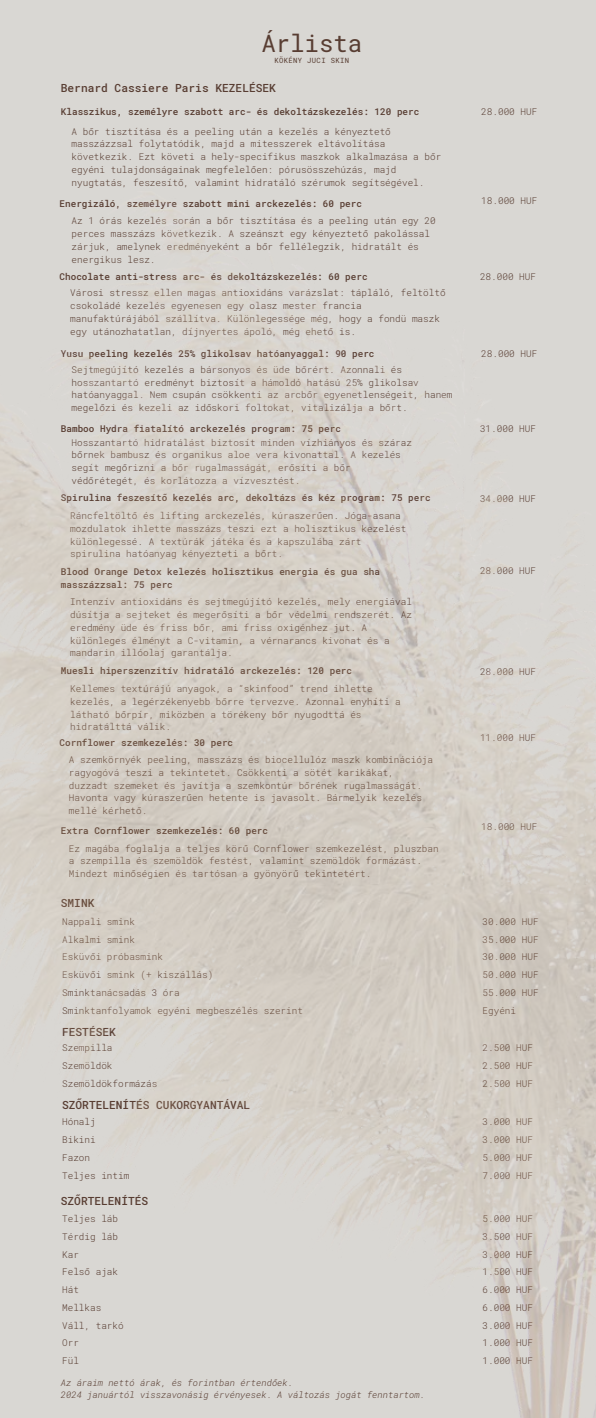
<style>
.page{position:relative;width:596px;height:1418px;background:#fff}
.page>*{position:absolute;margin:0;border:0;box-sizing:border-box;transform-origin:0 0}
.t1{font:24px "Roboto Mono";color:#583d32}
.t2{font:500 11.2px "Roboto Mono";color:#583d32}
.t3{font:300 9.3px/12.8px "Roboto Mono";color:#583d32}
.t4{font:500 9.3px/12.8px "Roboto Mono";color:#583d32}
.t5{font:italic 300 9px/12px "Roboto Mono";color:#583d32}
.t6{font:7.2px "Roboto Mono";letter-spacing:.05em;color:#583d32}
</style>
<div class="page">
<div style="left:0;top:0;width:596px;height:1417px;background:#d9d7d3"></div>
<img style="left:0;top:210px;width:596px;height:1207px">
<h1 class="t1" style="left:261px;top:26px;width:102px">Árlista</h1>
<p class="t6" style="left:274px;top:55px;width:76px">KÖKÉNY JUCI SKIN</p>
<p class="t2" style="left:61px;top:80px;width:216px">Bernard Cassiere Paris KEZELÉSEK</p>
<p class="t3" style="left:71px;top:125px;width:371px">A bőr tisztítása és a peeling után a kezelés a kényeztető masszázzsal folytatódik, majd a mitesszerek eltávolítása következik. Ezt követi a hely-specifikus maszkok alkalmazása a bőr egyéni tulajdonságainak megfelelően: pórusösszehúzás, majd nyugtatás, feszesítő, valamint hidratáló szérumok segítségével.</p>
<p class="t4" style="left:61px;top:105px;width:360px">Klasszikus, személyre szabott arc- és dekoltázskezelés: 120 perc</p>
<p class="t3" style="left:481px;top:105px;width:57px">28.000 HUF</p>
<p class="t4" style="left:60px;top:196px;width:304px">Energizáló, személyre szabott mini arckezelés: 60 perc</p>
<p class="t3" style="left:481px;top:194px;width:57px">18.000 HUF</p>
<p class="t3" style="left:71px;top:214px;width:365px">Az 1 órás kezelés során a bőr tisztítása és a peeling után egy 20 perces masszázs következik. A szeánszt egy kényeztető pakolással zárjuk, amelynek eredményeként a bőr fellélegzik, hidratált és energikus lesz.</p>
<p class="t4" style="left:60px;top:270px;width:309px">Chocolate anti-stress arc- és dekoltázskezelés: 60 perc</p>
<p class="t3" style="left:480px;top:270px;width:57px">28.000 HUF</p>
<p class="t3" style="left:70px;top:286px;width:377px">Városi stressz ellen magas antioxidáns varázslat: tápláló, feltöltő csokoládé kezelés egyenesen egy olasz mester francia manufaktúrájából szállítva. Különlegessége még, hogy a fondü maszk egy utánozhatatlan, díjnyertes ápoló, még ehető is.</p>
<p class="t3" style="left:71px;top:363px;width:382px">Sejtmegújító kezelés a bársonyos és üde bőrért. Azonnali és hosszantartó eredményt biztosít a hámoldó hatású 25% glikolsav hatóanyaggal. Nem csupán csökkenti az arcbőr egyenetlenségeit, hanem megelőzi és kezeli az időskori foltokat, vitalizálja a bőrt.</p>
<p class="t4" style="left:61px;top:422px;width:281px">Bamboo Hydra fiatalító arckezelés program: 75 perc</p>
<p class="t3" style="left:480px;top:422px;width:57px">31.000 HUF</p>
<p class="t3" style="left:71px;top:435px;width:342px">Hosszantartó hidratálást biztosít minden vízhiányos és száraz bőrnek bambusz és organikus aloe vera kivonattal. A kezelés segít megőrizni a bőr rugalmasságát, erősíti a bőr védőrétegét, és korlátozza a vízvesztést.</p>
<p class="t4" style="left:61px;top:491px;width:371px">Spirulina feszesítő kezelés arc, dekoltázs és kéz program: 75 perc</p>
<p class="t3" style="left:480px;top:492px;width:57px">34.000 HUF</p>
<p class="t3" style="left:70px;top:509px;width:337px">Ráncfeltöltő és lifting arckezelés, kúraszerűen. Jóga-asana mozdulatok ihlette masszázs teszi ezt a holisztikus kezelést különlegessé. A textúrák játéka és a kapszulába zárt spirulina hatóanyag kényezteti a bőrt.</p>
<p class="t4" style="left:61px;top:565px;width:321px">Blood Orange Detox kelezés holisztikus energia és gua sha masszázzsal: 75 perc</p>
<p class="t3" style="left:480px;top:564px;width:57px">28.000 HUF</p>
<p class="t3" style="left:70px;top:595px;width:343px">Intenzív antioxidáns és sejtmegújító kezelés, mely energiával dúsítja a sejteket és megerősíti a bőr védelmi rendszerét. Az eredmény üde és friss bőr, ami friss oxigénhez jut. A különleges élményt a C-vitamin, a vérnarancs kivonat és a mandarin illóolaj garantálja.</p>
<p class="t4" style="left:61px;top:664px;width:293px">Muesli hiperszenzitív hidratáló arckezelés: 120 perc</p>
<p class="t3" style="left:480px;top:664px;width:57px">28.000 HUF</p>
<p class="t3" style="left:70px;top:682px;width:332px">Kellemes textúrájú anyagok, a “skinfood” trend ihlette kezelés, a legérzékenyebb bőrre tervezve. Azonnal enyhíti a látható bőrpír, miközben a törékeny bőr nyugodttá és hidratálttá válik.</p>
<p class="t3" style="left:480px;top:731px;width:57px">11.000 HUF</p>
<p class="t4" style="left:61px;top:347px;width:315px">Yusu peeling kezelés 25% glikolsav hatóanyaggal: 90 perc</p>
<p class="t3" style="left:481px;top:347px;width:57px">28.000 HUF</p>
<p class="t4" style="left:60px;top:735px;width:175px">Cornflower szemkezelés: 30 perc</p>
<p class="t3" style="left:69px;top:753px;width:365px">A szemkörnyék peeling, masszázs és biocellulóz maszk kombinációja ragyogóvá teszi a tekintetet. Csökkenti a sötét karikákat, duzzadt szemeket és javítja a szemkontúr bőrének rugalmasságát.<br>Havonta vagy kúraszerűen hetente is javasolt. Bármelyik kezelés mellé kérhető.</p>
<p class="t4" style="left:61px;top:824px;width:209px">Extra Cornflower szemkezelés: 60 perc</p>
<p class="t3" style="left:69px;top:841px;width:371px">Ez magába foglalja a teljes körű Cornflower szemkezelést, pluszban a szempilla és szemöldök festést, valamint szemöldök formázást.<br>Mindezt minőségien és tartósan a gyönyörű tekintetért.</p>
<p class="t2" style="left:61px;top:895px;width:35px">SMINK</p>
<p class="t3" style="left:62px;top:915px;width:74px">Nappali smink</p>
<p class="t3" style="left:481px;top:819px;width:57px">18.000 HUF</p>
<p class="t3" style="left:482px;top:915px;width:57px">30.000 HUF</p>
<p class="t3" style="left:62px;top:932px;width:74px">Alkalmi smink</p>
<p class="t3" style="left:482px;top:932px;width:57px">35.000 HUF</p>
<p class="t3" style="left:62px;top:950px;width:102px">Esküvői próbasmink</p>
<p class="t3" style="left:482px;top:950px;width:57px">30.000 HUF</p>
<p class="t3" style="left:62px;top:968px;width:153px">Esküvői smink (+ kiszállás)</p>
<p class="t3" style="left:482px;top:968px;width:57px">50.000 HUF</p>
<p class="t3" style="left:62px;top:986px;width:119px">Sminktanácsadás 3 óra</p>
<p class="t3" style="left:482px;top:986px;width:57px">55.000 HUF</p>
<p class="t3" style="left:62px;top:1003px;width:242px">Sminktanfolyamok egyéni megbeszélés szerint</p>
<p class="t3" style="left:482px;top:1003px;width:35px">Egyéni</p>
<p class="t3" style="left:62px;top:1041px;width:52px">Szempilla</p>
<p class="t2" style="left:62px;top:1024px;width:55px">FESTÉSEK</p>
<p class="t3" style="left:482px;top:1041px;width:52px">2.500 HUF</p>
<p class="t3" style="left:62px;top:1059px;width:52px">Szemöldök</p>
<p class="t3" style="left:482px;top:1059px;width:52px">2.500 HUF</p>
<p class="t3" style="left:62px;top:1077px;width:97px">Szemöldökformázás</p>
<p class="t3" style="left:482px;top:1077px;width:52px">2.500 HUF</p>
<p class="t3" style="left:62px;top:1115px;width:35px">Hónalj</p>
<p class="t2" style="left:62px;top:1097px;width:190px">SZŐRTELENÍTÉS CUKORGYANTÁVAL</p>
<p class="t3" style="left:482px;top:1115px;width:52px">3.000 HUF</p>
<p class="t3" style="left:62px;top:1133px;width:35px">Bikini</p>
<p class="t3" style="left:482px;top:1133px;width:52px">3.000 HUF</p>
<p class="t3" style="left:62px;top:1150px;width:29px">Fazon</p>
<p class="t3" style="left:482px;top:1150px;width:52px">5.000 HUF</p>
<p class="t3" style="left:62px;top:1168px;width:69px">Teljes intim</p>
<p class="t3" style="left:482px;top:1168px;width:52px">7.000 HUF</p>
<p class="t3" style="left:62px;top:1212px;width:57px">Teljes láb</p>
<p class="t2" style="left:61px;top:1193px;width:89px">SZŐRTELENÍTÉS</p>
<p class="t3" style="left:482px;top:1212px;width:52px">5.000 HUF</p>
<p class="t3" style="left:62px;top:1230px;width:57px">Térdig láb</p>
<p class="t3" style="left:482px;top:1230px;width:52px">3.500 HUF</p>
<p class="t3" style="left:62px;top:1247px;width:18px">Kar</p>
<p class="t3" style="left:482px;top:1247px;width:52px">3.000 HUF</p>
<p class="t3" style="left:62px;top:1265px;width:57px">Felső ajak</p>
<p class="t3" style="left:482px;top:1265px;width:52px">1.500 HUF</p>
<p class="t3" style="left:62px;top:1280px;width:41px;line-height:17.7px">Hát<br>Mellkas</p>
<p class="t3" style="left:482px;top:1283px;width:52px">6.000 HUF</p>
<p class="t3" style="left:482px;top:1300px;width:52px">6.000 HUF</p>
<p class="t3" style="left:62px;top:1318px;width:63px">Váll, tarkó</p>
<p class="t3" style="left:482px;top:1318px;width:52px">3.000 HUF</p>
<p class="t3" style="left:62px;top:1336px;width:18px">Orr</p>
<p class="t3" style="left:482px;top:1336px;width:52px">1.000 HUF</p>
<p class="t3" style="left:62px;top:1354px;width:18px">Fül</p>
<p class="t3" style="left:482px;top:1354px;width:52px">1.000 HUF</p>
<p class="t5" style="left:61px;top:1376px;width:365px">Az áraim nettó árak, és forintban értendőek.<br>2024 januártól visszavonásig érvényesek. A változás jogát fenntartom.</p>
</div>
